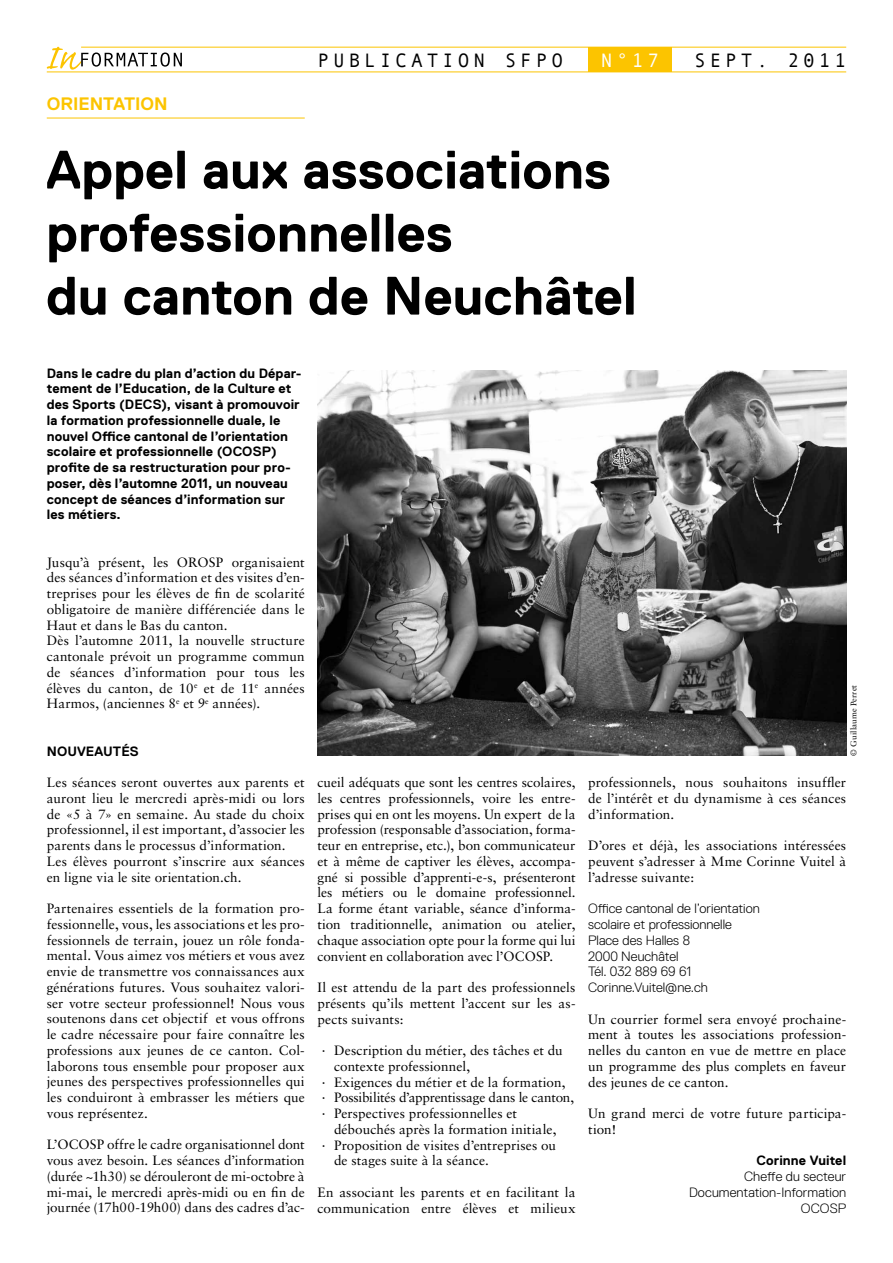
<style>
.page{position:relative;width:893px;height:1263px;background:#fff}
.page>*{position:absolute;margin:0;border:0;box-sizing:border-box;transform-origin:0 0}
.t1{font:700 54px/63px "Replica";color:#000}
.t2{font:19.5px "Andale Mono";letter-spacing:.2em;color:#000}
.t3{font:19.5px "Andale Mono";color:#fff}
.t4{font:700 18px "Replica";color:#fcc400}
.t5{font:13.5px/15.8px "Sabon";letter-spacing:.005em;color:#000;text-align:justify}
.t6{font:700 13.5px/15.8px "Replica";letter-spacing:.01em;color:#000}
.t7{font:300 13.5px/15.8px "Replica";color:#000}
.t8{font:8.25px "Sabon";letter-spacing:.02em;color:#000}
</style>
<div class="page">
<hr style="left:47px;top:118px;width:258px;height:1px;background:#fcc400">
<img style="left:317px;top:370px;width:529px;height:385px">
<div style="left:588px;top:47px;width:84px;height:25px;background:#fcc400"></div>
<hr style="left:81px;top:47px;width:765px;height:1px;background:#fcc400">
<hr style="left:47px;top:72px;width:799px;height:1px;background:#fcc400">
<svg style="left:47px;top:47px;width:135px;height:23px"></svg>
<h3 class="t4" style="left:47px;top:94px;width:122px">Orientation</h3>
<h2 class="t2" style="left:317px;top:47px;width:247px">PUBLICATION SFP O</h2>
<h2 class="t3" style="left:601px;top:47px;width:60px">N°17</h2>
<h2 class="t2" style="left:694px;top:47px;width:154px">SEPT. 2011</h2>
<h1 class="t1" style="left:46px;top:138px;width:592px">Appel aux associations professionnelles<br>du canton de Neuchâtel</h1>
<p class="t6" style="left:47px;top:365px;width:256px">Dans le cadre du plan d’action du Dépar&shy;tement de l’Education, de la Culture et des Sports (DECS), visant à promouvoir la formation professionnelle duale, le nouvel Office cantonal de l’orientation scolaire et professionnelle (OCOSP) profite de sa restructuration pour pro&shy;poser, dès l’automne 2011, un nouveau concept de séances d’information sur les métiers.</p>
<p class="t5" style="left:47px;top:554px;width:259px;text-align:left">Jusqu’à présent, les OROSP organisaient des séances d’information et des visites d’en&shy;treprises pour les élèves de fin de scolarité obligatoire de manière différenciée dans le Haut et dans le Bas du canton.<br>Dès l’automne 2011, la nouvelle structure cantonale prévoit un programme commun de séances d’information pour tous les élèves du canton, de 10<sup>e</sup> et de 11<sup>e</sup> années Harmos, (anciennes 8<sup>e</sup> et 9<sup>e</sup> années).</p>
<p class="t6" style="left:47px;top:743px;width:94px">Nouveautés</p>
<p class="t5" style="left:47px;top:774px;width:259px;text-align:left">Les séances seront ouvertes aux parents et auront lieu le mercredi après-midi ou lors de «5 à 7» en semaine. Au stade du choix professionnel, il est important, d’associer les parents dans le processus d’information.<br>Les élèves pourront s’inscrire aux séances en ligne via le site orientation.ch.</p>
<p class="t5" style="left:47px;top:900px;width:259px">Partenaires essentiels de la formation pro&shy;fessionnelle, vous, les associations et les pro&shy;fessionnels de terrain, jouez un rôle fonda&shy;mental. Vous aimez vos métiers et vous avez envie de transmettre vos connaissances aux générations futures. Vous souhaitez valori&shy;ser votre secteur professionnel! Nous vous soutenons dans cet objectif et vous offrons le cadre nécessaire pour faire connaître les professions aux jeunes de ce canton. Col&shy;laborons tous ensemble pour proposer aux jeunes des perspectives professionnelles qui les conduiront à embrasser les métiers que vous représentez.</p>
<p class="t5" style="left:47px;top:1137px;width:259px">L’OCOSP offre le cadre organisationnel dont vous avez besoin. Les séances d’information (durée ~1h30) se dérouleront de mi-octobre à mi-mai, le mercredi après-midi ou en fin de journée (17h00-19h00) dans des cadres d’ac-</p>
<p class="t5" style="left:317px;top:774px;width:259px">cueil adéquats que sont les centres scolaires, les centres professionnels, voire les entre&shy;prises qui en ont les moyens. Un expert de la profession (responsable d’association, forma&shy;teur en entreprise, etc.), bon communicateur et à même de captiver les élèves, accompa&shy;gné si possible d’apprenti-e-s, présenteront les métiers ou le domaine professionnel.<br>La forme étant variable, séance d’informa&shy;tion traditionnelle, animation ou atelier, chaque association opte pour la forme qui lui convient en collaboration avec l’OCOSP.</p>
<p class="t5" style="left:317px;top:979px;width:259px">Il est attendu de la part des professionnels présents qu’ils mettent l’accent sur les as&shy;pects suivants:</p>
<p class="t5" style="left:322px;top:1042px;width:242px">· Description du métier, des tâches et du</p>
<p class="t5" style="left:334px;top:1058px;width:138px">contexte professionnel,</p>
<p class="t5" style="left:322px;top:1074px;width:245px">· Exigences du métier et de la formation,</p>
<p class="t5" style="left:322px;top:1089px;width:254px">· Possibilités d’apprentissage dans le canton,</p>
<p class="t5" style="left:322px;top:1105px;width:197px">· Perspectives professionnelles et</p>
<p class="t5" style="left:334px;top:1121px;width:224px">débouchés après la formation initiale,</p>
<p class="t5" style="left:322px;top:1137px;width:236px">· Proposition de visites d’entreprises ou</p>
<p class="t5" style="left:334px;top:1152px;width:156px">de stages suite à la séance.</p>
<p class="t5" style="left:317px;top:1184px;width:259px">En associant les parents et en facilitant la communication entre élèves et milieux</p>
<p class="t8" style="left:849px;top:755px;width:72px;rotate:-90deg">© Guillaume Perret</p>
<p class="t5" style="left:588px;top:774px;width:259px">professionnels, nous souhaitons insuffler de l’intérêt et du dynamisme à ces séances d’information.</p>
<p class="t5" style="left:588px;top:837px;width:259px">D’ores et déjà, les associations intéressées peuvent s’adresser à Mme Corinne Vuitel à l’adresse suivante:</p>
<p class="t7" style="left:588px;top:901px;width:173px">Office cantonal de l’orientation scolaire et professionnelle<br>Place des Halles 8<br>2000 Neuchâtel<br>Tél. 032 889 69 61<br>Corinne.Vuitel@ne.ch</p>
<p class="t5" style="left:588px;top:1011px;width:259px">Un courrier formel sera envoyé prochaine&shy;ment à toutes les associations profession&shy;nelles du canton en vue de mettre en place un programme des plus complets en faveur des jeunes de ce canton.</p>
<p class="t5" style="left:588px;top:1105px;width:259px">Un grand merci de votre future participa&shy;tion!</p>
<p class="t6" style="left:756px;top:1153px;width:91px">Corinne Vuitel</p>
<p class="t7" style="left:689px;top:1168px;width:159px;text-align:right">Cheffe du secteur<br>Documentation-Information<br>OCOSP</p>
</div>
